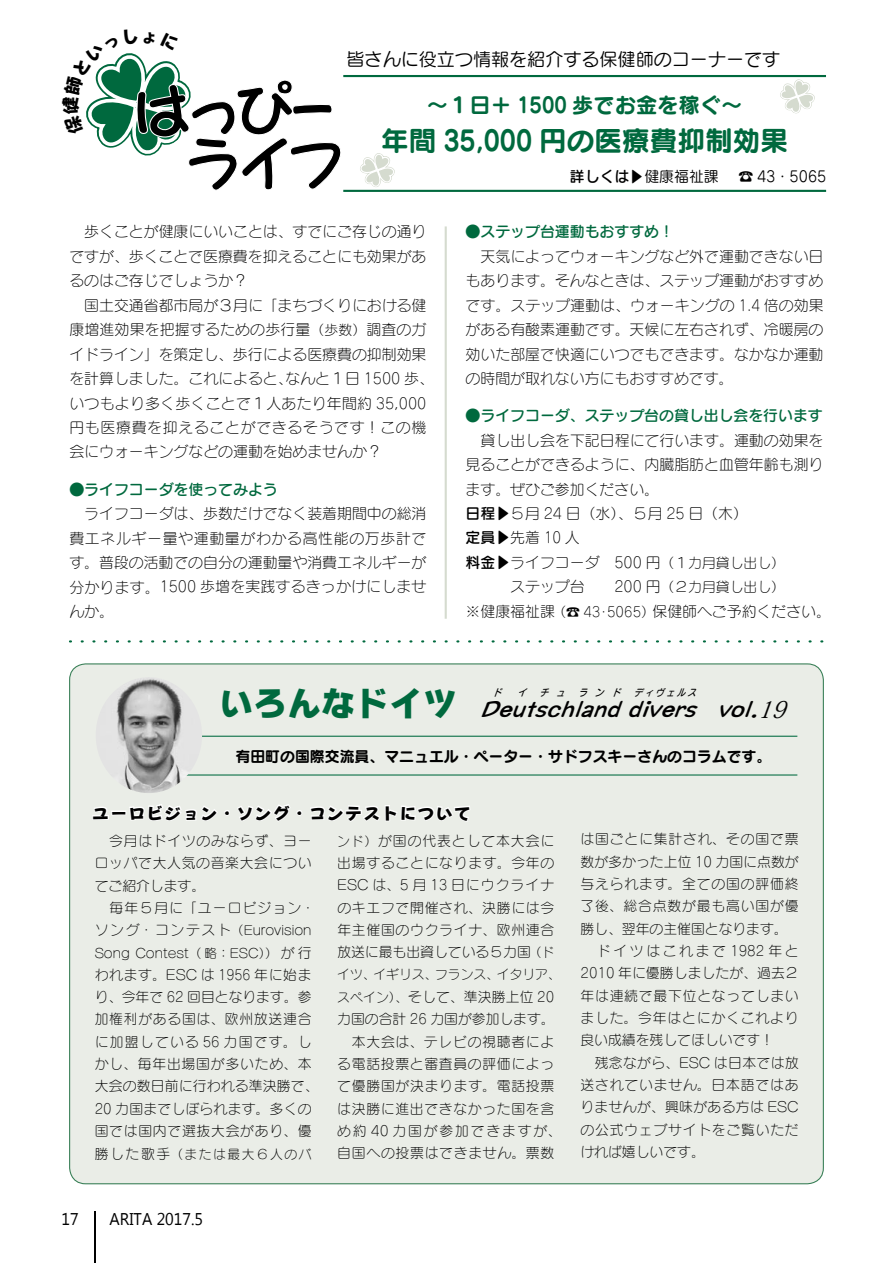
<style>
.page{position:relative;width:893px;height:1263px;background:#fff}
.page>*{position:absolute;margin:0;border:0;box-sizing:border-box;transform-origin:0 0}
.t1{font:34.05px "Rodin Wanpaku Pro EB";color:#00693e}
.t2{font:27.6px "Seurat Pro B";color:#00693e}
.t3{font:italic 800 23.4px "AR Brush F4";color:#000;scale:.95 1}
.t4{font:italic 23.4px "Koz Min Pro";color:#000;scale:.95 1}
.t5{font:21.3px "Seurat Pro B";color:#00693e}
.t6{font:18px "Seurat Pro M";color:#000}
.t7{font:18px "Pop Happiness Std EB";color:#000}
.t8{font:16.95px "Microsoft Tai Le";color:#000;scale:.94 1}
.t9{font:14.85px/24.5px "Seurat Pro L";color:#000;text-align:justify}
.t10{font:14.85px/24.5px "Seurat Pro L";letter-spacing:.02em;color:#000}
.t11{font:14.85px "Seurat Pro DB";color:#00693e}
.t12{font:14.85px "Seurat Pro B";color:#000}
.t13{font:14.85px "Seurat Pro M";color:#000}
.t14{font:14.85px "Seurat Pro DB";color:#000}
.t15{font:13.8px/22.4px "Seurat Pro L";letter-spacing:.055em;color:#000}
.t16{font:13.8px "Seurat Pro L";letter-spacing:.055em;color:#000;scale:.95 1}
.t17{font:12.75px/22.4px "Seurat Pro L";color:#000}
.t18{font:12.75px "Seurat Pro L";letter-spacing:.12em;color:#000}
.t19{font:italic 9.6px "Seurat Pro DB";color:#000;scale:.88 1}
.t20{font:italic 9.6px "Seurat Pro DB";color:#000;scale:.85 1}
.s1{font-size:13.8px}
.s2{font-family:"Seurat Pro DB"}
.s3{font-family:"Koz Min Pro";font-weight:300}
.s4{font-family:"AR Brush F4";font-weight:800}
.s5{font-size:12.75px}
</style>
<div class="page">
<svg style="left:70px;top:640px;width:752px;height:2px"></svg>
<div style="left:70px;top:664px;width:753px;height:520px;background:#eaede7;border-radius:16px"></div>
<hr style="left:182px;top:774px;width:615px;height:1px;background:#00693e">
<hr style="left:196px;top:736px;width:601px;height:1px;background:#00693e">
<svg style="left:92px;top:774px;width:380px;height:48px"></svg>
<img style="left:96px;top:677px;width:106px;height:116px">
<svg style="left:360px;top:153px;width:35px;height:34px"></svg>
<svg style="left:780px;top:79px;width:35px;height:35px"></svg>
<hr style="left:343px;top:75px;width:483px;height:2px;background:#00693e">
<hr style="left:343px;top:190px;width:483px;height:2px;background:#00693e">
<hr style="left:445px;top:226px;width:2px;height:393px;background:#d5dbcf">
<hr style="left:94px;top:1212px;width:1px;height:51px;background:#000">
<svg style="left:86px;top:53px;width:255px;height:138px"></svg>
<h3 class="t6" style="left:347px;top:48px;width:435px">皆さんに役立つ情報を紹介する保健師のコーナーです</h3>
<h3 class="t5" style="left:427px;top:90px;width:317px">～１日＋ 1500 歩でお金を稼ぐ~</h3>
<h2 class="t2" style="left:381px;top:121px;width:408px">年間 35,000 円の医療費抑制効果</h2>
<p class="t9" style="left:69px;top:219px;width:359px">　歩くことが健康にいいことは、すでにご存じの通り</p>
<p class="t9" style="left:69px;top:244px;width:359px">ですが、歩くことで医療費を抑えることにも効果があ</p>
<p class="t9" style="left:69px;top:268px;width:180px">るのはご存じでしょうか?</p>
<p class="t9" style="left:69px;top:293px;width:359px">　国土交通省都市局が３月に「まちづくりにおける健</p>
<p class="t9" style="left:69px;top:317px;width:359px">康増進効果を把握するための歩行量<span class="s1">（歩数）</span>調査のガ</p>
<p class="t9" style="left:69px;top:341px;width:359px">イドライン」を策定し、歩行による医療費の抑制効果</p>
<p class="t9" style="left:285px;top:366px;width:150px">なんと１日 1500 歩、</p>
<p class="t10" style="left:69px;top:366px;width:359px">を計算しました。これによると、<br>いつもより多く歩くことで１人あたり年間約 35,000円も医療費を抑えることができるそうです！この機会にウォーキングなどの運動を始めませんか?</p>
<p class="t11" style="left:69px;top:479px;width:210px">●ライフコーダを使ってみよう</p>
<p class="t9" style="left:69px;top:501px;width:359px">　ライフコーダは、歩数だけでなく装着期間中の総消費エネルギー量や運動量がわかる高性能の万歩計です。普段の活動での自分の運動量や消費エネルギーが分かります。1500 歩増を実践するきっかけにしませんか。</p>
<p class="t14" style="left:570px;top:167px;width:61px">詳しくは</p>
<p class="t13" style="left:644px;top:167px;width:76px">健康福祉課</p>
<p class="t13" style="left:627px;top:184px;width:16px;rotate:-90deg">▼</p>
<p class="t13" style="left:738px;top:167px;width:89px">☎ 43・5065</p>
<p class="t11" style="left:466px;top:222px;width:210px">●ステップ台運動もおすすめ!</p>
<p class="t9" style="left:466px;top:243px;width:359px">　天気によってウォーキングなど外で運動できない日もあります。そんなときは、ステップ運動がおすすめです。ステップ運動は、ウォーキングの 1.4 倍の効果がある有酸素運動です。天候に左右されず、冷暖房の効いた部屋で快適にいつでもできます。なかなか運動の時間が取れない方にもおすすめです。</p>
<p class="t11" style="left:466px;top:406px;width:359px">●ライフコーダ、ステップ台の貸し出し会を行います</p>
<p class="t9" style="left:466px;top:427px;width:359px">　貸し出し会を下記日程にて行います。運動の効果を</p>
<p class="t9" style="left:466px;top:452px;width:359px">見ることができるように、内臓脂肪と血管年齢も測り</p>
<p class="t9" style="left:466px;top:476px;width:195px">ます。ぜひご参加ください。</p>
<p class="t9" style="left:466px;top:501px;width:284px"><span class="s2">日程▶</span>５月 24 日（水）、５月 25 日（木(</p>
<p class="t9" style="left:466px;top:525px;width:116px"><span class="s2">定員▶</span>先着 10 人</p>
<p class="t9" style="left:466px;top:550px;width:321px"><span class="s2">料金▶</span>ライフコーダ　500 円<span class="s1">（１カ月貸し出し(</span></p>
<p class="t9" style="left:466px;top:574px;width:321px">　　　ステップ台　　200 円<span class="s1">（２カ月貸し出し(</span></p>
<p class="t9" style="left:652px;top:599px;width:180px">保健師へご予約ください。</p>
<p class="t9" style="left:466px;top:599px;width:91px">※健康福祉課</p>
<p class="t15" style="left:552px;top:600px;width:50px">（<span class="s3">☎</span> 43</p>
<p class="t16" style="left:607px;top:603px;width:52px">5065）</p>
<p class="t16" style="left:597px;top:603px;width:15px">・</p>
<h1 class="t1" style="left:219px;top:679px;width:240px">いろんなドイツ</h1>
<p class="t19" style="left:492px;top:686px;width:16px">ド</p>
<p class="t19" style="left:517px;top:686px;width:16px">イ</p>
<p class="t19" style="left:539px;top:686px;width:35px">チュ</p>
<p class="t20" style="left:655px;top:686px;width:16px">ヴ</p>
<p class="t19" style="left:578px;top:686px;width:54px">ランド</p>
<p class="t19" style="left:620px;top:686px;width:31px">　デ</p>
<p class="t20" style="left:677px;top:686px;width:16px">ル</p>
<p class="t20" style="left:688px;top:686px;width:16px">ス</p>
<p class="t20" style="left:644px;top:686px;width:16px">ィ</p>
<p class="t20" style="left:666px;top:686px;width:16px">ェ</p>
<h3 class="t3" style="left:480px;top:699px;width:237px">Deutschland divers</h3>
<h3 class="t4" style="left:749px;top:693px;width:51px"><span class="s4">.</span>19</h3>
<h3 class="t3" style="left:717px;top:699px;width:45px">vol</h3>
<p class="t12" style="left:236px;top:746px;width:537px">有田町の国際交流員、マニュエル・ペーター・サドフスキーさんのコラムです。</p>
<h3 class="t7" style="left:92px;top:802px;width:381px">ユーロビジョン・ソング・コンテストについて</h3>
<p class="t15" style="left:95px;top:829px;width:222px">　今月はドイツのみならず、ヨーロッパで大人気の音楽大会についてご紹介します。<br>　毎年５月に「ユーロビジョン・</p>
<p class="t17" style="left:95px;top:919px;width:218px"><span class="s1">ソング・コンテスト</span>（Eurovision<br>Song Contest（略：ESC））<span class="s1">が行</span></p>
<p class="t15" style="left:95px;top:963px;width:225px">われます。ESC は 1956 年に始まり、今年で 62 回目となります。参加権利がある国は、欧州放送連合に加盟している 56 カ国です。しかし、毎年出場国が多いため、本大会の数日前に行われる準決勝で、<br>20 カ国までしぼられます。多くの国では国内で選抜大会があり、優</p>
<p class="t18" style="left:95px;top:1145px;width:218px"><span class="s1">勝した歌手</span>（または最大６人のバ</p>
<p class="t15" style="left:337px;top:829px;width:218px;text-align:justify"><span class="s5">ンド）</span>が国の代表として本大会に出場することになります。今年のESC は、5 月 13 日にウクライナのキエフで開催され、決勝には今年主催国のウクライナ、欧州連合放送に最も出資している５カ国<span class="s5">（ド</span></p>
<p class="t17" style="left:497px;top:962px;width:65px">イタリア、</p>
<p class="t17" style="left:373px;top:962px;width:65px">イギリス、</p>
<p class="t17" style="left:337px;top:962px;width:40px">イツ、</p>
<p class="t15" style="left:337px;top:985px;width:225px"><span class="s5">スペイン）、</span>そして、準決勝上位 20カ国の合計 26 カ国が参加します。　本大会は、テレビの視聴者による電話投票と審査員の評価によって優勝国が決まります。電話投票は決勝に進出できなかった国を含め約40 カ国が参加できますが、自国への投票はできません。票数</p>
<p class="t17" style="left:435px;top:962px;width:65px">フランス、</p>
<p class="t8" style="left:61px;top:1209px;width:20px">17</p>
<p class="t8" style="left:109px;top:1209px;width:101px">ARITA 2017.5</p>
<p class="t15" style="left:580px;top:828px;width:220px">は国ごとに集計され、その国で票数が多かった上位 10 カ国に点数が与えられます。全ての国の評価終了後、総合点数が最も高い国が優勝し、翌年の主催国となります。　ドイツはこれまで1982 年と<br>2010 年に優勝しましたが、過去２年は連続で最下位となってしまいました。今年はとにかくこれより良い成績を残してほしいです!<br>　残念ながら、ESC は日本では放送されていません。日本語ではありませんが、興味がある方は ESCの公式ウェブサイトをご覧いただければ嬉しいです。</p>
</div>
